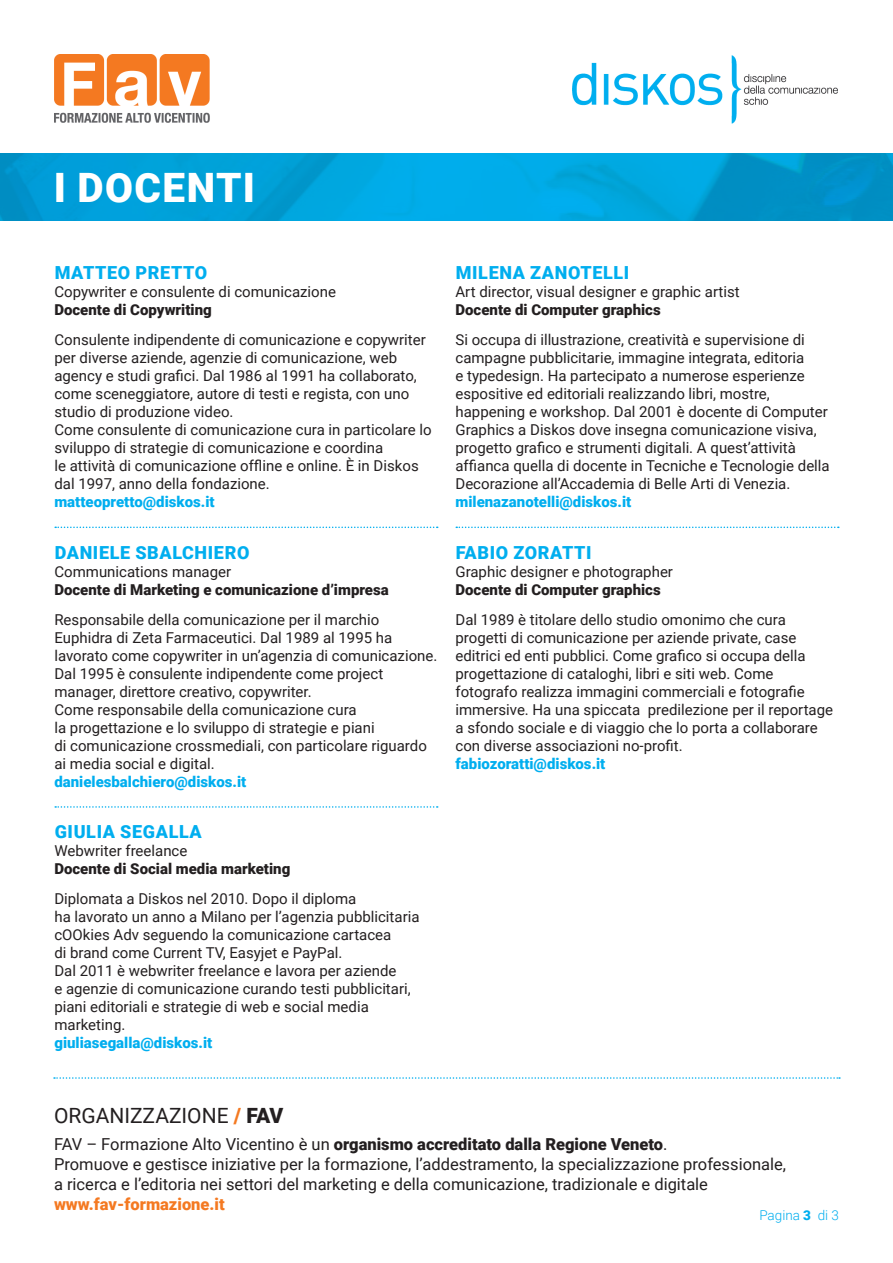
<style>
.page{position:relative;width:893px;height:1263px;background:#fff}
.page>*{position:absolute;margin:0;border:0;box-sizing:border-box;transform-origin:0 0}
.t1{font:900 40.5px "Roboto";color:#fff}
.t2{font:21px "Roboto";color:#231f20}
.t3{font:900 18px "Roboto";letter-spacing:.035em;color:#00aeef}
.t4{font:16.5px/19.8px "Roboto";color:#231f20}
.t5{font:900 16.5px "Roboto";color:#f47921}
.t6{font:15px/18px "Roboto";color:#231f20}
.t7{font:900 15px "Roboto";color:#231f20}
.t8{font:900 15px "Roboto";color:#00aeef}
.t9{font:300 13.5px "Roboto";color:#00aeef}
.s1{font-weight:900;color:#f47921}
.s2{font-weight:900}
</style>
<div class="page">
<img style="left:0;top:153px;width:893px;height:68px">
<img style="left:54px;top:55px;width:156px;height:68px">
<svg style="left:54px;top:1077px;width:786px;height:2px"></svg>
<img style="left:572px;top:55px;width:266px;height:69px">
<svg style="left:55px;top:527px;width:383px;height:1px"></svg>
<svg style="left:55px;top:806px;width:383px;height:2px"></svg>
<svg style="left:456px;top:527px;width:383px;height:1px"></svg>
<h1 class="t1" style="left:54px;top:160px;width:50px">I docenti</h1>
<p class="t3" style="left:55px;top:260px;width:30px">Matteo</p>
<p class="t3" style="left:135px;top:260px;width:25px">Pretto</p>
<p class="t6" style="left:54px;top:282px;width:283px">Copywriter e consulente di comunicazione</p>
<p class="t7" style="left:54px;top:299px;width:159px">Docente di Copywriting</p>
<p class="t6" style="left:54px;top:330px;width:379px">Consulente indipendente di comunicazione e copywriter per diverse aziende, agenzie di comunicazione, web agency e studi grafici. Dal 1986 al 1991 ha collaborato, come sceneggiatore, autore di testi e regista, con uno studio di produzione video.<br>Come consulente di comunicazione cura in particolare lo sviluppo di strategie di comunicazione e coordina<br>le attività di comunicazione offline e online. È in Diskos dal 1997, anno della fondazione.</p>
<p class="t8" style="left:54px;top:491px;width:162px">matteopretto@diskos.it</p>
<p class="t3" style="left:55px;top:540px;width:24px">Daniele</p>
<p class="t3" style="left:135px;top:540px;width:25px">Sbalchiero</p>
<p class="t6" style="left:54px;top:562px;width:178px">Communications manager</p>
<p class="t7" style="left:54px;top:579px;width:336px">Docente di Marketing e comunicazione d’impresa</p>
<p class="t6" style="left:54px;top:610px;width:385px">Responsabile della comunicazione per il marchio Euphidra di Zeta Farmaceutici. Dal 1989 al 1995 ha lavorato come copywriter in un’agenzia di comunicazione.<br>Dal 1995 è consulente indipendente come project manager, direttore creativo, copywriter.<br>Come responsabile della comunicazione cura<br>la progettazione e lo sviluppo di strategie e piani<br>di comunicazione crossmediali, con particolare riguardo ai media social e digital.</p>
<p class="t8" style="left:54px;top:771px;width:193px">danielesbalchiero@diskos.it</p>
<p class="t3" style="left:55px;top:819px;width:42px">Giulia</p>
<p class="t3" style="left:120px;top:819px;width:25px">Segalla</p>
<p class="t6" style="left:54px;top:841px;width:134px">Webwriter freelance</p>
<p class="t7" style="left:54px;top:858px;width:237px">Docente di Social media marketing</p>
<p class="t6" style="left:54px;top:889px;width:367px">Diplomata a Diskos nel 2010. Dopo il diploma<br>ha lavorato un anno a Milano per l’agenzia pubblicitaria cOOkies Adv seguendo la comunicazione cartacea<br>di brand come Current TV, Easyjet e PayPal.<br>Dal 2011 è webwriter freelance e lavora per aziende<br>e agenzie di comunicazione curando testi pubblicitari, piani editoriali e strategie di web e social media marketing.</p>
<p class="t8" style="left:54px;top:1032px;width:159px">giuliasegalla@diskos.it</p>
<p class="t3" style="left:456px;top:260px;width:28px">Milena</p>
<p class="t3" style="left:530px;top:260px;width:24px">Zanotelli</p>
<p class="t6" style="left:455px;top:282px;width:286px">Art director, visual designer e graphic artist</p>
<p class="t7" style="left:455px;top:299px;width:207px">Docente di Computer graphics</p>
<p class="t6" style="left:455px;top:330px;width:376px">Si occupa di illustrazione, creatività e supervisione di campagne pubblicitarie, immagine integrata, editoria<br>e typedesign. Ha partecipato a numerose esperienze espositive ed editoriali realizzando libri, mostre, happening e workshop. Dal 2001 è docente di Computer Graphics a Diskos dove insegna comunicazione visiva, progetto grafico e strumenti digitali. A quest’attività affianca quella di docente in Tecniche e Tecnologie della Decorazione all’Accademia di Belle Arti di Venezia.</p>
<p class="t8" style="left:455px;top:491px;width:177px">milenazanotelli@diskos.it</p>
<p class="t3" style="left:456px;top:540px;width:21px">Fabio</p>
<p class="t3" style="left:513px;top:540px;width:24px">Zoratti</p>
<p class="t6" style="left:455px;top:562px;width:219px">Graphic designer e photographer</p>
<p class="t7" style="left:455px;top:579px;width:207px">Docente di Computer graphics</p>
<p class="t6" style="left:455px;top:610px;width:379px">Dal 1989 è titolare dello studio omonimo che cura progetti di comunicazione per aziende private, case editrici ed enti pubblici. Come grafico si occupa della progettazione di cataloghi, libri e siti web. Come fotografo realizza immagini commerciali e fotografie immersive. Ha una spiccata predilezione per il reportage a sfondo sociale e di viaggio che lo porta a collaborare con diverse associazioni no-profit.</p>
<p class="t8" style="left:455px;top:753px;width:151px">fabiozoratti@diskos.it</p>
<h2 class="t2" style="left:54px;top:1101px;width:231px">ORGANIZZAZIONE <span class="s1">/</span> <span class="s2">FAV</span></h2>
<p class="t4" style="left:54px;top:1134px;width:734px">FAV – Formazione Alto Vicentino è un <span class="s2">organismo accreditato dalla Regione Veneto</span>.<br>Promuove e gestisce iniziative per la formazione, l’addestramento, la specializzazione professionale, a ricerca e l’editoria nei settori del marketing e della comunicazione, tradizionale e digitale</p>
<p class="t5" style="left:54px;top:1192px;width:172px">www.fav-formazione.it</p>
<p class="t9" style="left:759px;top:1205px;width:81px">Pagina <span class="s2">3</span> di 3</p>
</div>
